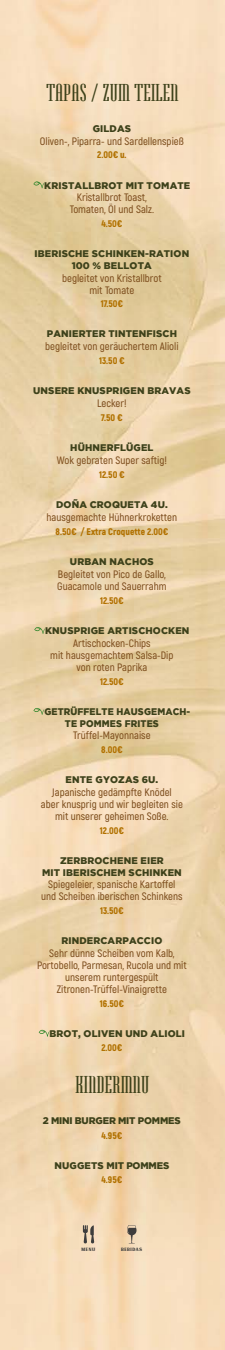
<style>
.page{position:relative;width:225px;height:1350px;background:#fff}
.page>*{position:absolute;margin:0;border:0;box-sizing:border-box;transform-origin:0 0}
.t1{font:21px "Hamerslag DEMO";letter-spacing:.01em;color:#3d411a}
.t2{font:600 10.8px/12px "Akrobat";color:#7e4f1f;text-align:center}
.t3{font:900 9.6px/12px "Gotham";letter-spacing:.015em;color:#3d411a;text-align:center}
.t4{font:900 9.6px "Akrobat";color:#b17100}
.t5{font:900 9.6px/12px "Gotham";letter-spacing:.015em;color:#3d411a;scale:.95 1}
.t6{font:900 9.6px "Gotham";letter-spacing:-.015em;color:#3d411a}
.t7{font:6.6px "MUARADEMO";letter-spacing:.05em;color:#3d3d3d}
</style>
<div class="page">
<svg style="left:33px;top:181px;width:11px;height:7px"></svg>
<svg style="left:34px;top:627px;width:11px;height:7px"></svg>
<svg style="left:33px;top:708px;width:11px;height:7px"></svg>
<svg style="left:39px;top:1030px;width:11px;height:7px"></svg>
<svg style="left:83px;top:1225px;width:11px;height:18px"></svg>
<svg style="left:127px;top:1225px;width:10px;height:18px"></svg>
<h1 class="t1" style="left:46px;top:77px;width:134px">TAPAS / ZUM TEILEN</h1>
<p class="t3" style="left:93px;top:122px;width:40px">GILDAS</p>
<p class="t2" style="left:40px;top:135px;width:145px">Oliven-, Piparra- und Sardellenspieß</p>
<p class="t4" style="left:97px;top:149px;width:31px">2.00€ u.</p>
<p class="t3" style="left:44px;top:179px;width:148px">KRISTALLBROT MIT TOMATE</p>
<p class="t2" style="left:70px;top:192px;width:86px">Kristallbrot Toast,<br>Tomaten, Öl und Salz.</p>
<p class="t4" style="left:101px;top:218px;width:22px">4.50€</p>
<p class="t3" style="left:35px;top:248px;width:156px">IBERISCHE SCHINKEN-RATION<br>100 % BELLOTA</p>
<p class="t2" style="left:62px;top:272px;width:101px">begleitet von Kristallbrot mit Tomate</p>
<p class="t4" style="left:101px;top:298px;width:24px">17.50€</p>
<p class="t3" style="left:47px;top:328px;width:132px">PANIERTER TINTENFISCH</p>
<p class="t2" style="left:45px;top:341px;width:135px">begleitet von geräuchertem Alioli</p>
<p class="t4" style="left:99px;top:355px;width:27px">13.50 €</p>
<p class="t3" style="left:33px;top:385px;width:159px">UNSERE KNUSPRIGEN BRAVAS</p>
<p class="t2" style="left:97px;top:398px;width:31px">Lecker!</p>
<p class="t4" style="left:101px;top:412px;width:23px">7.50 €</p>
<p class="t3" style="left:70px;top:442px;width:85px">HÜHNERFLÜGEL</p>
<p class="t2" style="left:57px;top:454px;width:112px">Wok gebraten Super saftig!</p>
<p class="t4" style="left:99px;top:468px;width:27px">12.50 €</p>
<p class="t3" style="left:56px;top:498px;width:113px">DOÑA CROQUETA 4U.</p>
<p class="t2" style="left:47px;top:511px;width:132px">hausgemachte Hühnerkroketten</p>
<p class="t4" style="left:56px;top:525px;width:114px">8.50€ / Extra Croquette 2.00€</p>
<p class="t3" style="left:70px;top:555px;width:85px">URBAN NACHOS</p>
<p class="t2" style="left:57px;top:568px;width:111px;text-align:left">Begleitet von Pico de Gallo,<br>Guacamole und Sauerrahm</p>
<p class="t4" style="left:100px;top:594px;width:25px">12.50€</p>
<p class="t3" style="left:45px;top:624px;width:146px">KNUSPRIGE ARTISCHOCKEN</p>
<p class="t2" style="left:50px;top:637px;width:125px">Artischocken-Chips<br>mit hausgemachtem Salsa-Dip von roten Paprika</p>
<p class="t4" style="left:100px;top:675px;width:25px">12.50€</p>
<p class="t5" style="left:65px;top:705px;width:133px;text-indent:-21px">GETRÜFFELTE HAUSGEMACH-<br>TE POMMES FRITES</p>
<p class="t2" style="left:73px;top:729px;width:79px">Trüffel-Mayonnaise</p>
<p class="t4" style="left:101px;top:743px;width:23px">8.00€</p>
<p class="t3" style="left:66px;top:773px;width:94px">ENTE GYOZAS 6U.</p>
<p class="t2" style="left:41px;top:786px;width:144px">Japanische gedämpfte Knödel<br>aber knusprig und wir begleiten sie mit unserer geheimen Soße.</p>
<p class="t4" style="left:100px;top:824px;width:26px">12.00€</p>
<p class="t3" style="left:42px;top:854px;width:141px">ZERBROCHENE EIER<br>MIT IBERISCHEM SCHINKEN</p>
<p class="t2" style="left:41px;top:878px;width:143px">Spiegeleier, spanische Kartoffel und Scheiben iberischen Schinkens</p>
<p class="t4" style="left:100px;top:904px;width:25px">13.50€</p>
<p class="t3" style="left:61px;top:934px;width:102px">RINDERCARPACCIO</p>
<p class="t2" style="left:37px;top:947px;width:151px">Sehr dünne Scheiben vom Kalb,<br>Portobello, Parmesan, Rucola und mit unserem runtergespült<br>Zitronen-Trüffel-Vinaigrette</p>
<p class="t4" style="left:100px;top:997px;width:25px">16.50€</p>
<p class="t3" style="left:50px;top:1027px;width:137px">BROT, OLIVEN UND ALIOLI</p>
<p class="t4" style="left:101px;top:1042px;width:22px">2.00€</p>
<h1 class="t1" style="left:76px;top:1069px;width:75px">KINDERMNU</h1>
<p class="t6" style="left:43px;top:1115px;width:139px">2 MINI BURGER MIT POMMES</p>
<p class="t4" style="left:102px;top:1129px;width:22px">4.95€</p>
<p class="t6" style="left:54px;top:1160px;width:116px">NUGGETS MIT POMMES</p>
<p class="t4" style="left:102px;top:1174px;width:22px">4.95€</p>
<p class="t7" style="left:81px;top:1245px;width:16px">MENU</p>
<p class="t7" style="left:121px;top:1245px;width:23px">BEBIDAS</p>
</div>
